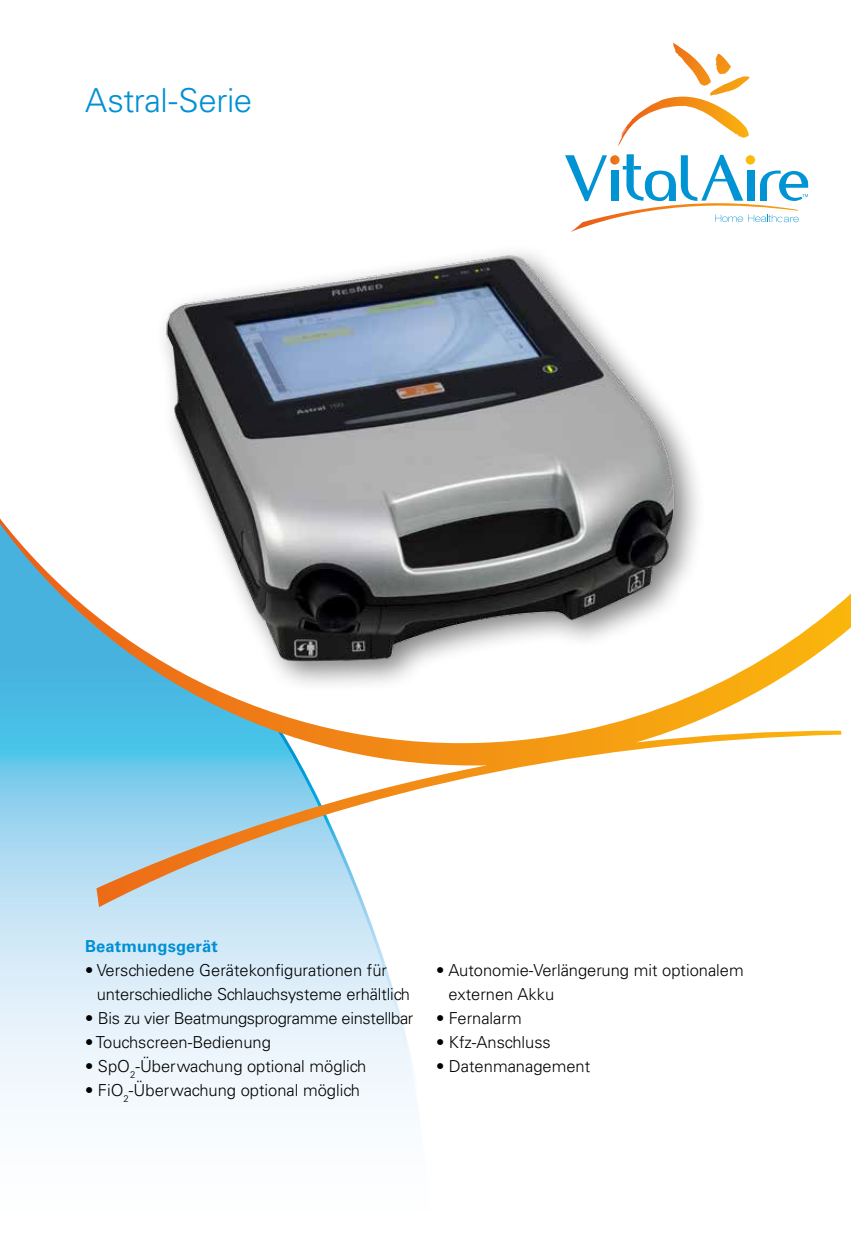
<style>
.page{position:relative;width:851px;height:1242px;background:#fff}
.page>*{position:absolute;margin:0;border:0;box-sizing:border-box;transform-origin:0 0}
.t1{font:300 33px "Univers";letter-spacing:-.015em;color:#0090d3}
.t2{font:300 16.5px/24px "Univers";color:#000}
.t3{font:300 16.5px "Univers";letter-spacing:-.02em;color:#000}
.t4{font:700 16.5px "Univers";letter-spacing:.01em;color:#0090d3}
</style>
<div class="page">
<svg style="left:0;top:907px;width:278px;height:199px"></svg>
<svg style="left:278px;top:907px;width:139px;height:199px"></svg>
<svg style="left:0;top:518px;width:850px;height:389px"></svg>
<svg style="left:618px;top:43px;width:131px;height:103px"></svg>
<svg style="left:565px;top:154px;width:243px;height:69px"></svg>
<img style="left:78px;top:214px;width:715px;height:474px">
<h1 class="t1" style="left:85px;top:80px;width:169px">Astral-Serie</h1>
<p class="t4" style="left:85px;top:936px;width:134px">Beatmungsgerät</p>
<p class="t2" style="left:97px;top:958px;width:315px;text-indent:-12px">• Verschiedene Gerätekonfigurationen für unterschiedliche Schlauchsysteme erhältlich</p>
<p class="t3" style="left:85px;top:1008px;width:330px">• Bis zu vier Beatmungsprogramme einstellbar</p>
<p class="t2" style="left:85px;top:1030px;width:187px">• Touchscreen-Bedienung</p>
<p class="t2" style="left:85px;top:1054px;width:283px">• SpO<sub>2</sub>-Überwachung optional möglich</p>
<p class="t2" style="left:85px;top:1078px;width:276px">• FiO<sub>2</sub>-Überwachung optional möglich</p>
<p class="t2" style="left:448px;top:958px;width:297px;text-indent:-12px">• Autonomie-Verlängerung mit optionalem externen Akku</p>
<p class="t2" style="left:436px;top:1006px;width:87px">• Fernalarm</p>
<p class="t2" style="left:436px;top:1030px;width:116px">• Kfz-Anschluss</p>
<p class="t2" style="left:436px;top:1054px;width:156px">• Datenmanagement</p>
</div>
